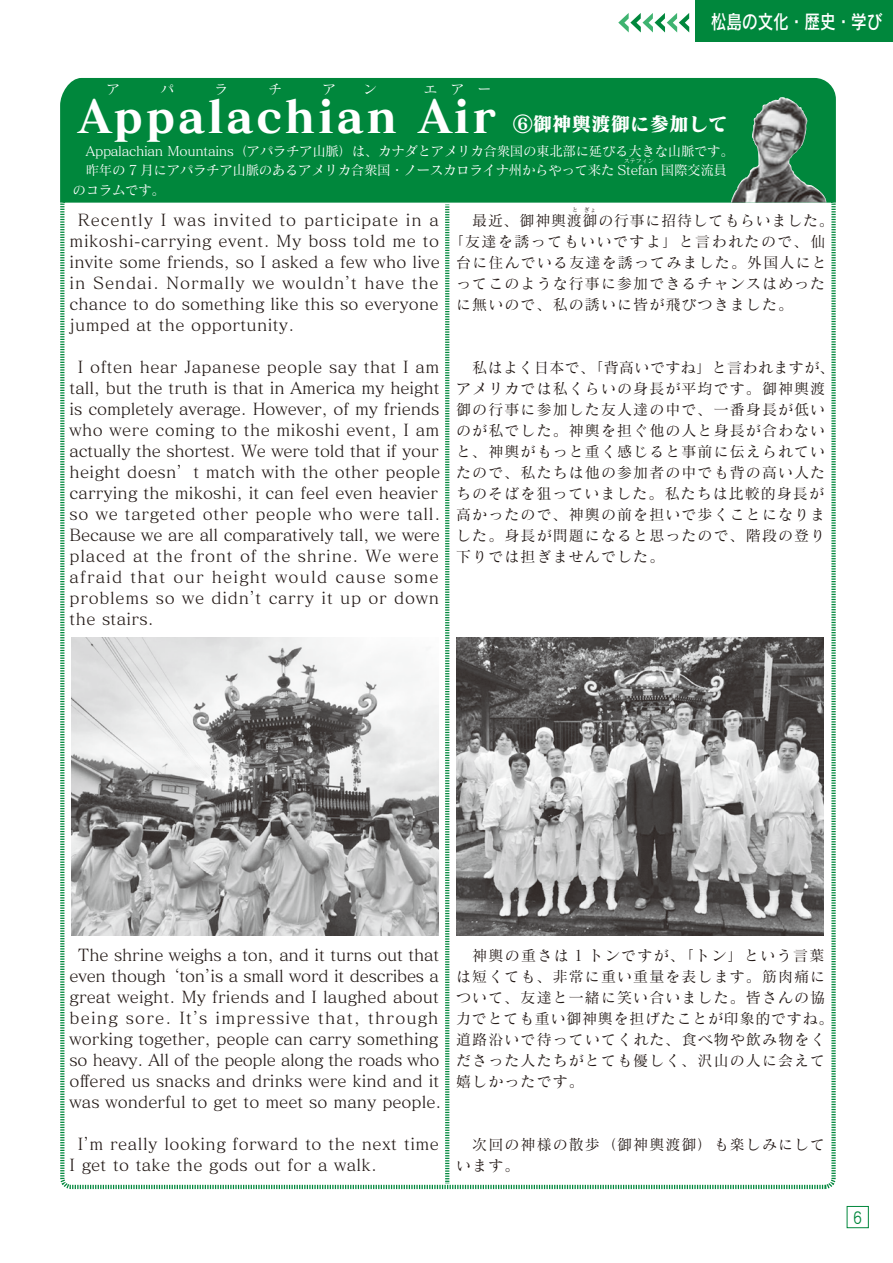
<style>
.page{position:relative;width:893px;height:1263px;background:#fff}
.page>*{position:absolute;margin:0;border:0;box-sizing:border-box;transform-origin:0 0}
.t1{font:45px "Matisse Pro EB";letter-spacing:.055em;color:#fff}
.t2{font:19.5px "Rodin Pro DB";color:#fff;scale:.8 1}
.t3{font:19.5px "Matisse Pro EB";color:#fff}
.t4{font:16.95px "DF Maru Gothic Md WINP RKSJ H";color:#00873c;scale:.9 1}
.t5{font:16.5px/21px "Matisse Pro M";letter-spacing:.005em;color:#221815}
.t6{font:16.5px/20.9px "Matisse Pro M";letter-spacing:-.015em;color:#221815;text-align:center}
.t7{font:16.5px/20.9px "Matisse Pro M";letter-spacing:.03em;color:#221815}
.t8{font:15px/21px "Matisse Pro M";letter-spacing:.075em;color:#221815}
.t9{font:15px "Matisse Pro M";letter-spacing:.05em;color:#221815}
.t10{font:15px "Matisse Pro M";letter-spacing:.095em;color:#221815}
.t11{font:13.5px/19.5px "Matisse Pro M";letter-spacing:-.025em;color:#fff}
.t12{font:6px "Matisse Pro M";color:#fff}
.t13{font:6px "Matisse Pro M";color:#221815}
</style>
<div class="page">
<div style="left:847px;top:1206px;width:22px;height:22px;border:1px solid #00873c"></div>
<svg style="left:618px;top:13px;width:71px;height:19px"></svg>
<div style="left:695px;top:0;width:198px;height:41px;background:#00873c"></div>
<div style="left:60px;top:78px;width:776px;height:125px;background:#00873c"></div>
<svg style="left:445px;top:204px;width:4px;height:980px"></svg>
<img style="left:731px;top:97px;width:95px;height:106px">
<img style="left:457px;top:638px;width:367px;height:297px">
<img style="left:71px;top:638px;width:367px;height:297px">
<p class="t2" style="left:711px;top:9px;width:216px">松島の文化・歴史・学び</p>
<p class="t2" style="left:756px;top:9px;width:154px">歴史 文化・学び</p>
<p class="t1" style="left:79px;top:86px;width:418px">Appalachian Air</p>
<p class="t11" style="left:73px;top:141px;width:663px">　Appalachian Mountains（アパラチア山脈）は、カナダとアメリカ合衆国の東北部に延びる大きな山脈です。　昨年の 7 月にアパラチア山脈のあるアメリカ合衆国・ノースカロライナ州からやって来た Stefan 国際交流員のコラムです。</p>
<p class="t3" style="left:513px;top:111px;width:216px">⑥御神輿渡御に参加して</p>
<p class="t12" style="left:624px;top:157px;width:32px">ステフィン</p>
<p class="t5" style="left:70px;top:209px;width:372px;text-align:justify;text-indent:8px">Recently I was invited to participate in a mikoshi-carrying event. My boss told me to invite some friends, so I asked a few who live in Sendai. Normally we wouldn’t have the chance to do something like this so everyone jumped at the opportunity.</p>
<p class="t5" style="left:70px;top:356px;width:372px;text-indent:8px">I often hear Japanese people say that I am tall, but the truth is that in America my height is completely average. However, of my friends who were coming to the mikoshi event, I am actually the shortest. We were told that if your height doesn’t match with the other people carrying the mikoshi, it can feel even heavier so we targeted other people who were tall.<br>Because we are all comparatively tall, we were placed at the front of the shrine. We were afraid that our height would cause some problems so we didn’t carry it up or down the stairs.</p>
<p class="t13" style="left:572px;top:206px;width:26px">と ぎょ</p>
<p class="t9" style="left:472px;top:211px;width:363px">最近、御神輿渡御の行事に招待してもらいました。</p>
<p class="t10" style="left:449px;top:232px;width:378px">「友達を誘ってもいいですよ」と言われたので、仙</p>
<p class="t8" style="left:456px;top:251px;width:372px">台に住んでいる友達を誘ってみました。外国人にと</p>
<p class="t8" style="left:456px;top:272px;width:371px">ってこのような行事に参加できるチャンスはめった</p>
<p class="t8" style="left:456px;top:293px;width:338px">に無いので、私の誘いに皆が飛びつきました。</p>
<p class="t8" style="left:456px;top:356px;width:380px;text-indent:16px">私はよく日本で、「背高いですね」と言われますが、アメリカでは私くらいの身長が平均です。御神輿渡御の行事に参加した友人達の中で、一番身長が低いのが私でした。神輿を担ぐ他の人と身長が合わないと、神輿がもっと重く感じると事前に伝えられていたので、私たちは他の参加者の中でも背の高い人たちのそばを狙っていました。私たちは比較的身長が高かったので、神輿の前を担いで歩くことになりました。身長が問題になると思ったので、階段の登り下りでは担ぎませんでした。</p>
<p class="t6" style="left:70px;top:944px;width:371px">The shrine weighs a ton, and it turns out that even though ‘ton is a small word it describes a</p>
<p class="t5" style="left:70px;top:965px;width:373px;text-indent:135px">’<br>great weight. My friends and I laughed about being sore. It’s impressive that, through working together, people can carry something so heavy. All of the people along the roads who offered us snacks and drinks were kind and it was wonderful to get to meet so many people.</p>
<p class="t7" style="left:70px;top:1133px;width:371px;text-indent:8px">I’m really looking forward to the next time<br>I get to take the gods out for a walk.</p>
<p class="t8" style="left:456px;top:944px;width:379px;text-indent:16px">神輿の重さは 1 トンですが、「トン」という言葉は短くても、非常に重い重量を表します。筋肉痛について、友達と一緒に笑い合いました。皆さんの協力でとても重い御神輿を担げたことが印象的ですね。道路沿いで待っていてくれた、食べ物や飲み物をくださった人たちがとても優しく、沢山の人に会えて嬉しかったです。</p>
<p class="t8" style="left:456px;top:1133px;width:371px">　次回の神様の散歩（御神輿渡御）も楽しみにしています。</p>
<p class="t4" style="left:853px;top:1209px;width:11px">6</p>
</div>
